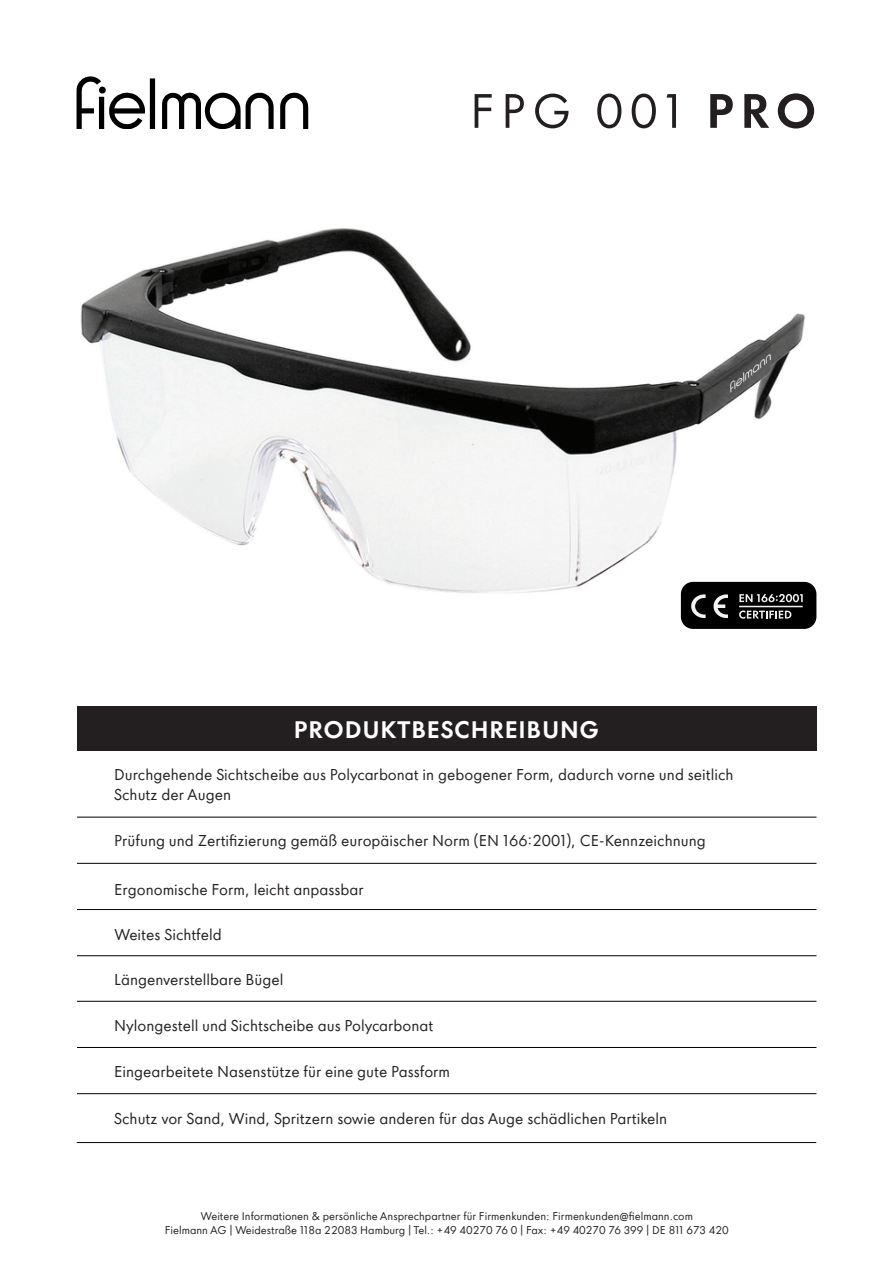
<style>
.page{position:relative;width:893px;height:1263px;background:#fff}
.page>*{position:absolute;margin:0;border:0;box-sizing:border-box;transform-origin:0 0}
.t1{font:51.15px "Fielmann Sans";letter-spacing:.12em;color:#231f20}
.t2{font:500 25.5px "Fielmann Sans";letter-spacing:.03em;color:#fff}
.t3{font:16.8px/20.1px "Fielmann Sans";color:#231f20}
.t4{font:12px "Fielmann Sans";color:#231f20}
.s1{font-weight:500}
</style>
<div class="page">
<svg style="left:77px;top:76px;width:231px;height:53px"></svg>
<hr style="left:77px;top:817px;width:739px;height:1px;background:#000">
<hr style="left:77px;top:1001px;width:739px;height:1px;background:#000">
<hr style="left:77px;top:863px;width:739px;height:1px;background:#000">
<hr style="left:77px;top:1047px;width:739px;height:1px;background:#000">
<hr style="left:77px;top:909px;width:739px;height:1px;background:#000">
<hr style="left:77px;top:1093px;width:739px;height:1px;background:#000">
<hr style="left:77px;top:955px;width:739px;height:1px;background:#000">
<div style="left:77px;top:706px;width:739px;height:44px;background:#231f20"></div>
<hr style="left:77px;top:1142px;width:739px;height:1px;background:#000">
<img style="left:80px;top:228px;width:737px;height:401px">
<div style="left:681px;top:582px;width:135px;height:47px;background:#000;border-radius:12px"></div>
<svg style="left:691px;top:594px;width:15px;height:24px"></svg>
<svg style="left:713px;top:594px;width:15px;height:25px"></svg>
<svg style="left:739px;top:594px;width:64px;height:8px"></svg>
<svg style="left:739px;top:610px;width:52px;height:9px"></svg>
<hr style="left:739px;top:606px;width:64px;height:1px;background:#f2f2f2">
<p class="t1" style="left:470px;top:82px;width:348px">FPG 001 <span class="s1">PRO</span></p>
<p class="t2" style="left:294px;top:714px;width:307px">PRODUKTBESCHREIBUNG</p>
<p class="t3" style="left:114px;top:764px;width:621px">Durchgehende Sichtscheibe aus Polycarbonat in gebogener Form, dadurch vorne und seitlich<br>Schutz der Augen</p>
<p class="t3" style="left:114px;top:830px;width:593px">Prüfung und Zertifizierung gemäß europäischer Norm (EN 166:2001), CE-Kennzeichnung</p>
<p class="t3" style="left:114px;top:879px;width:251px">Ergonomische Form, leicht anpassbar</p>
<p class="t3" style="left:114px;top:924px;width:109px">Weites Sichtfeld</p>
<p class="t3" style="left:114px;top:969px;width:171px">Längenverstellbare Bügel</p>
<p class="t3" style="left:114px;top:1015px;width:321px">Nylongestell und Sichtscheibe aus Polycarbonat</p>
<p class="t3" style="left:114px;top:1061px;width:338px">Eingearbeitete Nasenstütze für eine gute Passform</p>
<p class="t3" style="left:114px;top:1108px;width:554px">Schutz vor Sand, Wind, Spritzern sowie anderen für das Auge schädlichen Partikeln</p>
<p class="t4" style="left:200px;top:1209px;width:494px">Weitere Informationen &amp; persönliche Ansprechpartner für Firmenkunden: Firmenkunden@fielmann.com</p>
<p class="t4" style="left:165px;top:1223px;width:566px">Fielmann AG | Weidestraße 118a 22083 Hamburg | Tel.: +49 40270 76 0 | Fax: +49 40270 76 399 | DE 811 673 420</p>
</div>
